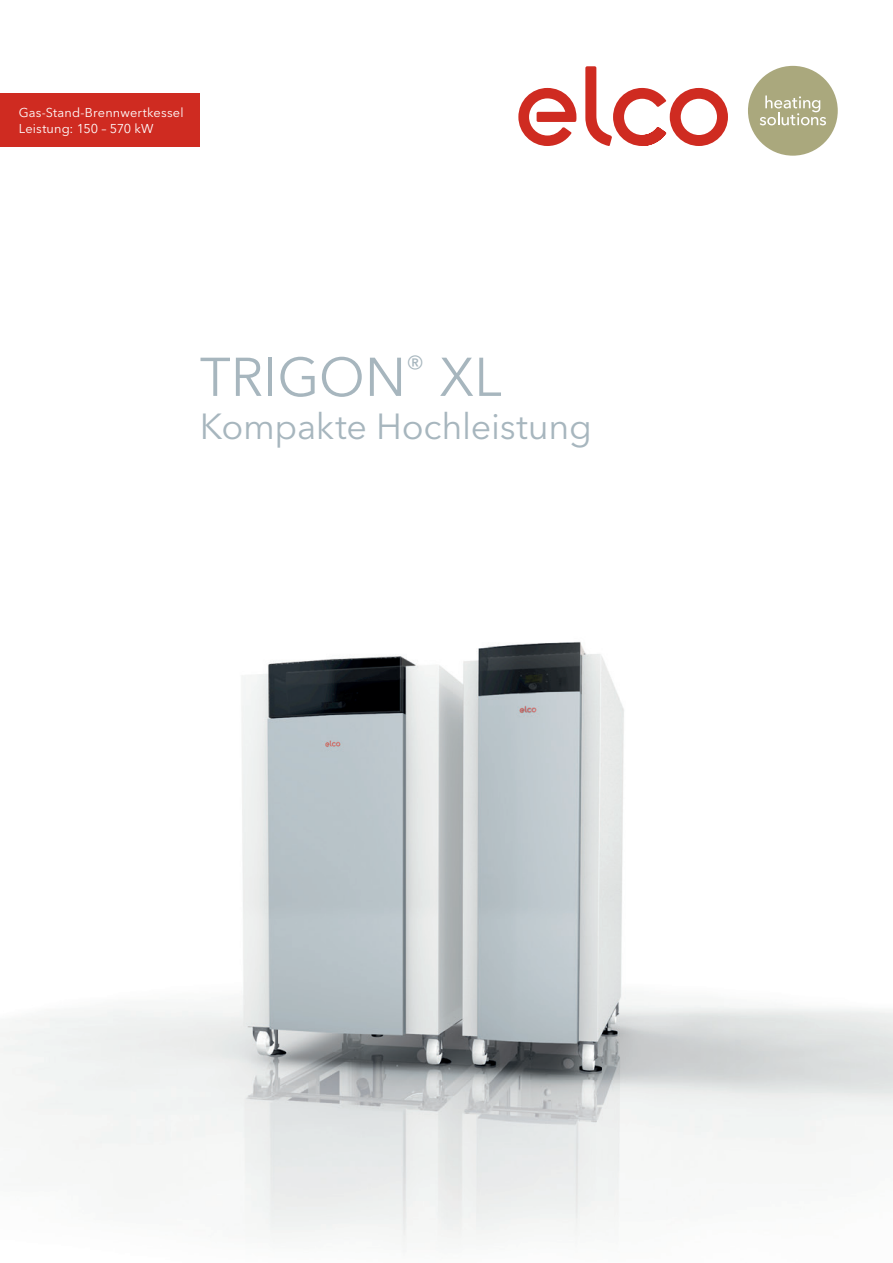
<style>
.page{position:relative;width:893px;height:1263px;background:#fff}
.page>*{position:absolute;margin:0;border:0;box-sizing:border-box;transform-origin:0 0}
.t1{font:54px "Avenir Next LT Pro";color:#a7b6be}
.t2{font:36px "Avenir Next LT Pro";letter-spacing:-.01em;color:#a7b6be}
.t3{font:12.75px/16.5px "Avenir Next LT Pro";letter-spacing:.01em;color:#fff}
</style>
<div class="page">
<div style="left:748px;top:66px;width:90px;height:90px;background:#aaa87d;border-radius:50%"></div>
<svg style="left:760px;top:96px;width:66px;height:29px"></svg>
<svg style="left:518px;top:66px;width:210px;height:80px"></svg>
<div style="left:0;top:94px;width:200px;height:53px;background:#cf2b21"></div>
<img style="left:0;top:642px;width:893px;height:603px">
<p class="t3" style="left:19px;top:104px;width:166px">Gas-Stand-Brennwertkessel<br>Leistung: 150 – 570 kW</p>
<h1 class="t1" style="left:200px;top:345px;width:303px">TRIGON<sup>®</sup> XL</h1>
<h2 class="t2" style="left:200px;top:404px;width:393px">Kompakte Hochleistung</h2>
</div>
